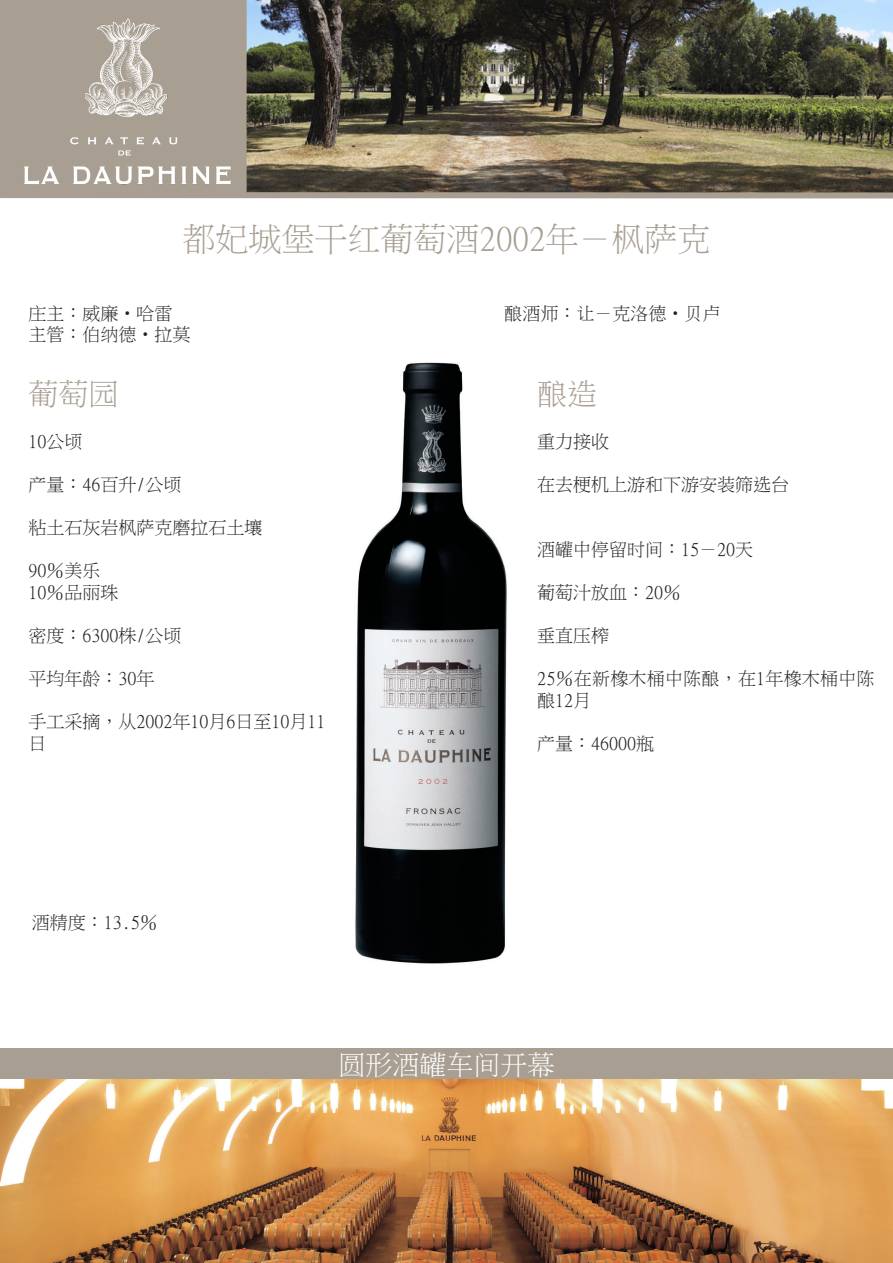
<style>
.page{position:relative;width:893px;height:1263px;background:#fff}
.page>*{position:absolute;margin:0;border:0;box-sizing:border-box;transform-origin:0 0}
.t1{font:33px "Ming Li U";color:#a89f92}
.t2{font:30px "Ming Li U";color:#a89f92}
.t3{font:27px "Ming Li U";color:#fff}
.t4{font:18px/21.6px "Ming Li U";color:#231f20}
</style>
<div class="page">
<img style="left:247px;top:0;width:646px;height:192px">
<svg style="left:0;top:0;width:247px;height:192px;background:#aea69a"></svg>
<div style="left:0;top:192px;width:893px;height:6px;background:#a89f92"></div>
<img style="left:355px;top:362px;width:152px;height:602px">
<img style="left:0;top:1079px;width:893px;height:184px">
<div style="left:0;top:1048px;width:893px;height:31px;background:#a89f92"></div>
<p class="t1" style="left:182px;top:223px;width:530px">都妃城堡干红葡萄酒2002年－枫萨克</p>
<p class="t4" style="left:28px;top:303px;width:145px">庄主：威廉•哈雷</p>
<p class="t4" style="left:28px;top:324px;width:163px">主管：伯纳德•拉莫</p>
<p class="t2" style="left:28px;top:379px;width:91px">葡萄园</p>
<p class="t4" style="left:28px;top:430px;width:55px">10公顷</p>
<p class="t4" style="left:28px;top:473px;width:154px">产量：46百升/公顷</p>
<p class="t4" style="left:28px;top:517px;width:235px">粘土石灰岩枫萨克磨拉石土壤</p>
<p class="t4" style="left:28px;top:560px;width:73px">90％美乐</p>
<p class="t4" style="left:28px;top:581px;width:91px">10％品丽珠</p>
<p class="t4" style="left:28px;top:625px;width:154px">密度：6300株/公顷</p>
<p class="t4" style="left:28px;top:668px;width:127px">平均年龄：30年</p>
<p class="t4" style="left:28px;top:711px;width:298px">手工采摘，从2002年10月6日至10月11日</p>
<p class="t4" style="left:504px;top:303px;width:217px">酿酒师：让－克洛德•贝卢</p>
<p class="t2" style="left:537px;top:379px;width:61px">酿造</p>
<p class="t4" style="left:537px;top:430px;width:73px">重力接收</p>
<p class="t4" style="left:537px;top:473px;width:254px">在去梗机上游和下游安装筛选台</p>
<p class="t4" style="left:537px;top:538px;width:217px">酒罐中停留时间：15－20天</p>
<p class="t4" style="left:537px;top:581px;width:145px">葡萄汁放血：20％</p>
<p class="t4" style="left:537px;top:625px;width:73px">垂直压榨</p>
<p class="t4" style="left:537px;top:668px;width:339px">25％在新橡木桶中陈酿，在1年橡木桶中陈酿12月</p>
<p class="t4" style="left:537px;top:733px;width:118px">产量：46000瓶</p>
<p class="t4" style="left:32px;top:912px;width:127px">酒精度：13.5％</p>
<p class="t3" style="left:338px;top:1051px;width:218px">圆形酒罐车间开幕</p>
</div>
